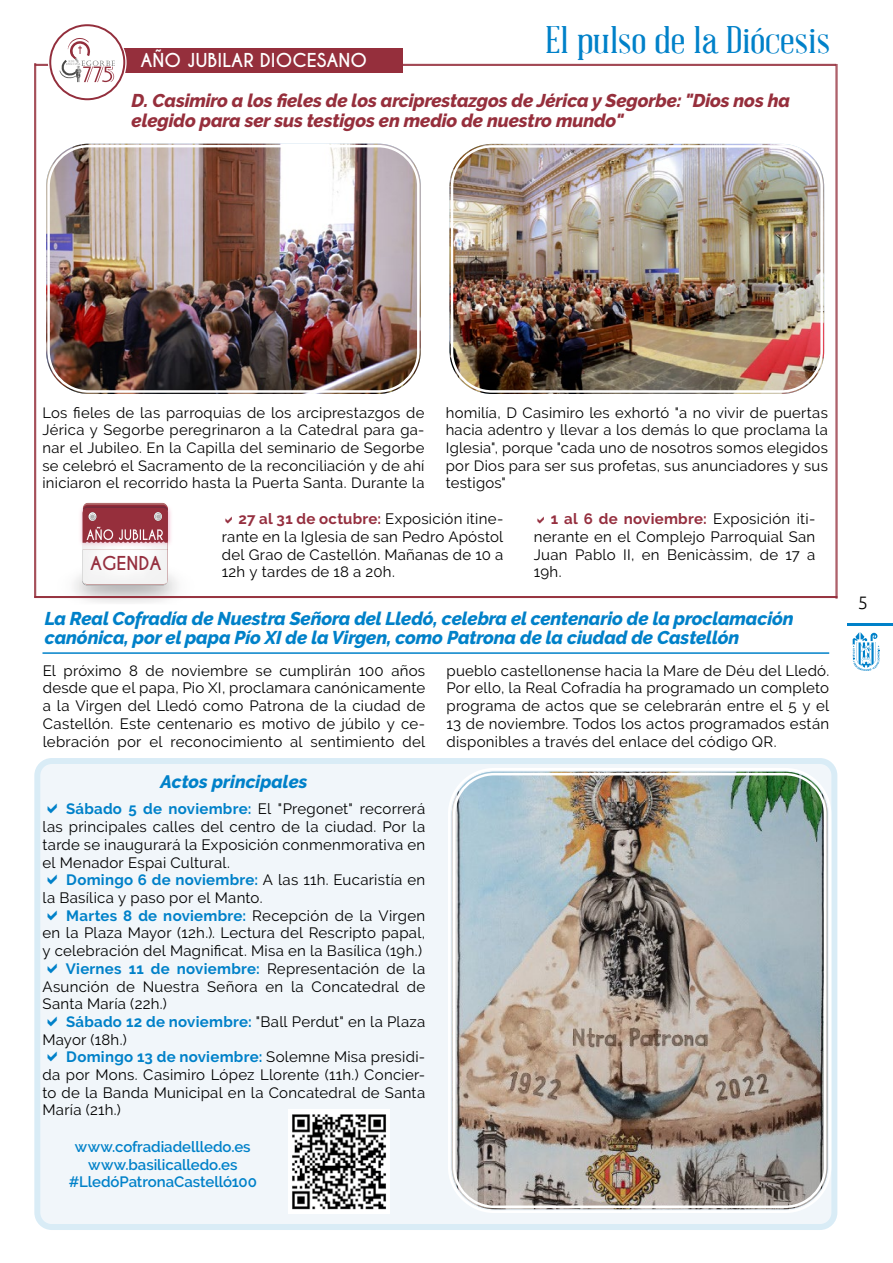
<style>
.page{position:relative;width:893px;height:1263px;background:#fff}
.page>*{position:absolute;margin:0;border:0;box-sizing:border-box;transform-origin:0 0}
.t1{font:37.5px "Abraham Lincoln";color:#0081c9;scale:1.2 1}
.t2{font:italic 800 18.45px/19.5px "Raleway";letter-spacing:-.01em;color:#0081c9}
.t3{font:italic 800 18.45px/19.5px "Raleway";letter-spacing:-.01em;color:#962f3c}
.t4{font:700 18px "Caviar Dreams";color:#fff}
.t5{font:italic 800 18px "Raleway";color:#0081c9}
.t6{font:700 18px "Caviar Dreams";color:#952f3f}
.t7{font:300 18px "Ubuntu";color:#000}
.t8{font:15px/17.7px "Raleway";letter-spacing:.015em;color:#000;text-align:justify}
.t9{font:700 15px "Raleway";letter-spacing:.02em;color:#0081c9}
.t10{font:600 15px/17.7px "Raleway";letter-spacing:-.005em;color:#0081c9;text-align:center}
.t11{font:14.85px/17.7px "Raleway";letter-spacing:.02em;color:#000;text-align:justify}
.s1{font-weight:700;color:#952f3f}
.s2{font-weight:700;color:#0081c9}
.s3{font-weight:400;color:#000}
</style>
<div class="page">
<hr style="left:847px;top:624px;width:46px;height:2px;background:#0081c9">
<svg style="left:853px;top:632px;width:26px;height:39px"></svg>
<img style="left:70px;top:564px;width:112px;height:39px">
<img style="left:80px;top:502px;width:91px;height:47px">
<svg style="left:83px;top:503px;width:85px;height:82px"></svg>
<hr style="left:402px;top:65px;width:434px;height:1px;background:#952f3c">
<hr style="left:402px;top:64px;width:434px;height:1px;background:#952f3c">
<div style="left:120px;top:48px;width:283px;height:24px;background:#952f3c"></div>
<hr style="left:42px;top:652px;width:787px;height:2px;background:#0081c9">
<hr style="left:837px;top:64px;width:1px;height:535px;background:#952f3c">
<hr style="left:836px;top:64px;width:1px;height:535px;background:#952f3c">
<hr style="left:34px;top:597px;width:803px;height:1px;background:#952f3c">
<hr style="left:34px;top:596px;width:803px;height:1px;background:#952f3c">
<hr style="left:35px;top:63px;width:1px;height:535px;background:#952f3c">
<hr style="left:34px;top:63px;width:1px;height:535px;background:#952f3c">
<img style="left:46px;top:144px;width:375px;height:250px">
<div style="left:42px;top:140px;width:383px;height:258px;border:2px solid #fff;border-radius:45px"></div>
<div style="left:47px;top:145px;width:373px;height:248px;border:2px solid #fff;border-radius:40px"></div>
<img style="left:449px;top:144px;width:375px;height:250px">
<div style="left:446px;top:140px;width:382px;height:258px;border:2px solid #fff;border-radius:45px"></div>
<div style="left:451px;top:145px;width:372px;height:248px;border:2px solid #fff;border-radius:40px"></div>
<div style="left:37px;top:761px;width:797px;height:466px;background:#f1f6fa;border-radius:14px"></div>
<div style="left:34px;top:758px;width:803px;height:472px;border:6px solid #0081c9;border-radius:14px"></div>
<img style="left:452px;top:772px;width:376px;height:437px">
<div style="left:448px;top:768px;width:383px;height:445px;border:2px solid #fff;border-radius:45px"></div>
<div style="left:453px;top:773px;width:373px;height:435px;border:2px solid #fff;border-radius:40px"></div>
<img style="left:288px;top:1110px;width:101px;height:103px">
<svg style="left:48px;top:24px;width:79px;height:77px"></svg>
<svg style="left:35px;top:38px;width:80px;height:44px"></svg>
<div style="left:49px;top:24px;width:76px;height:76px;border:2px solid #932e3c;border-radius:50%"></div>
<p class="t4" style="left:140px;top:49px;width:228px">AÑO JUBILAR DIOCESANO</p>
<h1 class="t1" style="left:545px;top:21px;width:239px">El pulso de la Diócesis</h1>
<p class="t3" style="left:132px;top:91px;width:660px">D. Casimiro a los fieles de los arciprestazgos de Jérica y Segorbe: "Dios nos ha elegido para ser sus testigos en medio de nuestro mundo"</p>
<p class="t11" style="left:42px;top:403px;width:383px">Los fieles de las parroquias de los arciprestazgos de Jérica y Segorbe peregrinaron a la Catedral para ga&shy;nar el Jubileo. En la Capilla del seminario de Segorbe se celebró el Sacramento de la reconciliación y de ahí iniciaron el recorrido hasta la Puerta Santa. Durante la</p>
<p class="t11" style="left:446px;top:403px;width:384px">homilía, D Casimiro les exhortó "a no vivir de puertas hacia adentro y llevar a los demás lo que proclama la Iglesia", porque "cada uno de nosotros somos elegidos por Dios para ser sus profetas, sus anunciadores y sus testigos"</p>
<p class="t8" style="left:222px;top:510px;width:283px;text-indent:17px"><span class="s1">27 al 31 de octubre:</span> Exposición itine&shy;rante en la Iglesia de san Pedro Apóstol del Grao de Castellón. Mañanas de 10 a 12h y tardes de 18 a 20h.</p>
<p class="t8" style="left:534px;top:510px;width:283px;text-indent:17px"><span class="s1">1 al 6 de noviembre:</span> Exposición iti&shy;nerante en el Complejo Parroquial San Juan Pablo II, en Benicàssim, de 17 a 19h.</p>
<p class="t6" style="left:90px;top:553px;width:73px">AGENDA</p>
<p class="t2" style="left:45px;top:609px;width:750px">La Real Cofradía de Nuestra Señora del Lledó, celebra el centenario de la proclamación canónica, por el papa Pío XI de la Virgen, como Patrona de la ciudad de Castellón</p>
<p class="t8" style="left:43px;top:661px;width:384px">El próximo 8 de noviembre se cumplirán 100 años desde que el papa, Pio XI, proclamara canónicamente a la Virgen del Lledó como Patrona de la ciudad de Castellón. Este centenario es motivo de júbilo y ce&shy;lebración por el reconocimiento al sentimiento del</p>
<p class="t8" style="left:446px;top:661px;width:384px">pueblo castellonense hacia la Mare de Déu del Lledó.<br>Por ello, la Real Cofradía ha programado un completo programa de actos que se celebrarán entre el 5 y el 13 de noviembre. Todos los actos programados están disponibles a través del enlace del código QR.</p>
<p class="t5" style="left:161px;top:771px;width:148px">Actos principales</p>
<p class="t8" style="left:43px;top:800px;width:384px;text-indent:23px"><span class="s2">Sábado 5 de noviembre:</span> El "Pregonet" recorrerá las principales calles del centro de la ciudad. Por la tarde se inaugurará la Exposición conmenmorativa en el Menador Espai Cultural.</p>
<p class="t8" style="left:43px;top:871px;width:384px;text-indent:24px"><span class="s2">Domingo 6 de noviembre:</span> A las 11h. Eucaristía en la Basílica y paso por el Manto.</p>
<p class="t9" style="left:66px;top:907px;width:360px">Martes 8 de noviembre: <span class="s3">Recepción de la Virgen</span></p>
<p class="t8" style="left:43px;top:924px;width:384px">en la Plaza Mayor (12h.). Lectura del Rescripto papal,</p>
<p class="t8" style="left:43px;top:942px;width:381px">y celebración del Magnificat. Misa en la Basílica (19h.)</p>
<p class="t9" style="left:66px;top:960px;width:361px">Viernes 11 de noviembre: <span class="s3">Representación de la</span></p>
<p class="t8" style="left:43px;top:977px;width:384px">Asunción de Nuestra Señora en la Concatedral de</p>
<p class="t8" style="left:43px;top:995px;width:126px">Santa María (22h.)</p>
<p class="t8" style="left:66px;top:1013px;width:361px"><span class="s2">Sábado 12 de noviembre:</span> "Ball Perdut" en la Plaza</p>
<p class="t8" style="left:43px;top:1030px;width:86px">Mayor (18h.)</p>
<p class="t9" style="left:66px;top:1048px;width:360px">Domingo 13 de noviembre: <span class="s3">Solemne Misa presidi-</span></p>
<p class="t8" style="left:43px;top:1066px;width:384px">da por Mons. Casimiro López Llorente (11h.) Concier-</p>
<p class="t8" style="left:43px;top:1083px;width:384px">to de la Banda Municipal en la Concatedral de Santa</p>
<p class="t8" style="left:43px;top:1101px;width:80px">María (21h.)</p>
<p class="t10" style="left:69px;top:1138px;width:190px">www.cofradiadellledo.es www.basilicalledo.es #LledóPatronaCastelló100</p>
<p class="t7" style="left:858px;top:591px;width:12px">5</p>
</div>
